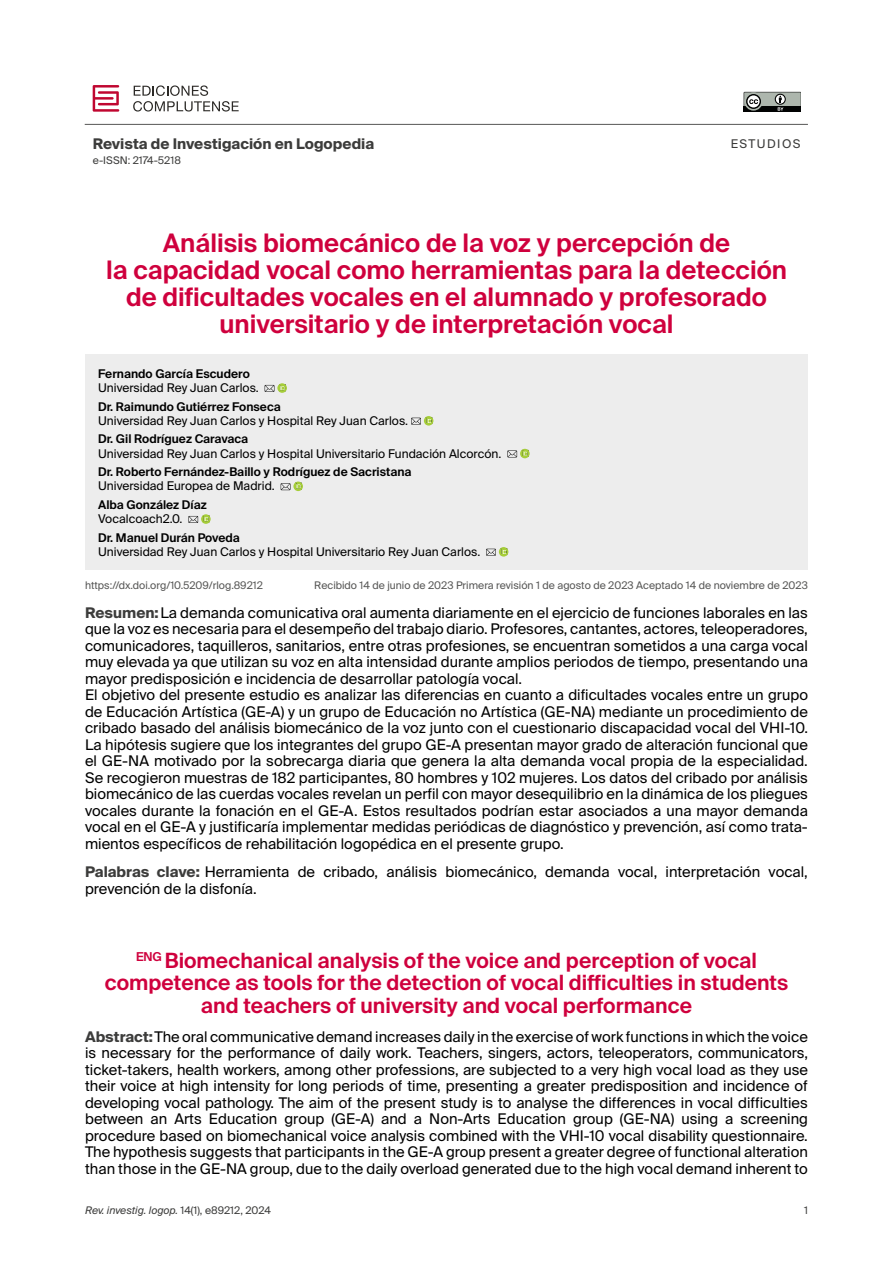
<style>
.page{position:relative;width:893px;height:1263px;background:#fff}
.page>*{position:absolute;margin:0;border:0;box-sizing:border-box;transform-origin:0 0}
._000-Título_original_ES{font:600 25.5px/27px "Suisse Intl";color:#cf003d;text-align:center}
._000-Título_traducido_EN{font:600 21px/22.5px "Suisse Intl";color:#cf003d;text-align:center}
._000_Resumen_abstract_ES{font:14.7px/16.5px "Suisse Intl";color:#000;text-align:justify}
._000-Palabras_clave_keywords{font:14.7px/16.5px "Suisse Intl";color:#000}
._00-REVISTA{font:700 14.7px "Suisse Intl";color:#3c3c3b}
._000-CARGO{font:12px "Suisse Intl";color:#000}
._000-Autor{font:600 12px "Suisse Intl";color:#000}
.Normal_1er_parr{font:12px "Suisse Intl";letter-spacing:.12em;color:#3c3c3b}
._000-FECHAS{font:10.5px "Suisse Intl";color:#575756}
.t1{font:italic 10.5px "Suisse Intl";color:#3c3c3b}
.Normal_1er_parr-2{font:10.5px "Suisse Intl";color:#3c3c3b}
.s1{font-weight:700;color:#3c3c3b}
.s2{font-style:normal}
</style>
<div class="page">
<hr style="left:85px;top:124px;width:723px;height:1px;background:#575756">
<svg style="left:744px;top:92px;width:56px;height:19px"></svg>
<svg style="left:93px;top:85px;width:26px;height:26px"></svg>
<svg style="left:133px;top:85px;width:106px;height:26px"></svg>
<div style="left:85px;top:354px;width:723px;height:216px;background:#ededed"></div>
<svg style="left:265px;top:383px;width:22px;height:10px"></svg>
<svg style="left:411px;top:416px;width:22px;height:10px"></svg>
<svg style="left:507px;top:449px;width:23px;height:9px"></svg>
<svg style="left:281px;top:481px;width:22px;height:10px"></svg>
<svg style="left:188px;top:514px;width:23px;height:10px"></svg>
<svg style="left:486px;top:547px;width:22px;height:10px"></svg>
<p class="_00-REVISTA" style="left:93px;top:135px;width:283px">Revista de Investigación en Logopedia</p>
<p class="Normal_1er_parr-2" style="left:93px;top:154px;width:90px">e-ISSN: 2174-5218</p>
<p class="Normal_1er_parr" style="left:731px;top:136px;width:71px">ESTUDIOS</p>
<p class="_000-Título_original_ES" style="left:106px;top:229px;width:682px">Análisis biomecánico de la voz y percepción de<br>la capacidad vocal como herramientas para la detección de dificultades vocales en el alumnado y profesorado universitario y de interpretación vocal</p>
<p class="_000-Autor" style="left:98px;top:367px;width:153px">Fernando García Escudero</p>
<p class="_000-CARGO" style="left:98px;top:381px;width:162px">Universidad Rey Juan Carlos.</p>
<p class="_000-Autor" style="left:98px;top:399px;width:184px">Dr. Raimundo Gutiérrez Fonseca</p>
<p class="_000-CARGO" style="left:98px;top:414px;width:311px">Universidad Rey Juan Carlos y Hospital Rey Juan Carlos.</p>
<p class="_000-Autor" style="left:98px;top:432px;width:152px">Dr. Gil Rodríguez Caravaca</p>
<p class="_000-CARGO" style="left:98px;top:446px;width:405px">Universidad Rey Juan Carlos y Hospital Universitario Fundación Alcorcón.</p>
<p class="_000-Autor" style="left:98px;top:465px;width:315px">Dr. Roberto Fernández-Baillo y Rodríguez de Sacristana</p>
<p class="_000-CARGO" style="left:98px;top:479px;width:178px">Universidad Europea de Madrid.</p>
<p class="_000-Autor" style="left:98px;top:498px;width:110px">Alba González Díaz</p>
<p class="_000-CARGO" style="left:98px;top:512px;width:86px">Vocalcoach2.0.</p>
<p class="_000-Autor" style="left:98px;top:530px;width:143px">Dr. Manuel Durán Poveda</p>
<p class="_000-CARGO" style="left:98px;top:545px;width:384px">Universidad Rey Juan Carlos y Hospital Universitario Rey Juan Carlos.</p>
<p class="_000-FECHAS" style="left:85px;top:579px;width:179px">https://dx.doi.org/10.5209/rlog.89212</p>
<p class="_000-FECHAS" style="left:314px;top:579px;width:495px">Recibido 14 de junio de 2023 Primera revisión 1 de agosto de 2023 Aceptado 14 de noviembre de 2023</p>
<p class="_000_Resumen_abstract_ES" style="left:85px;top:604px;width:724px"><span class="s1">Resumen:</span>La demanda comunicativa oral aumenta diariamente en el ejercicio de funciones laborales en las que la voz es necesaria para el desempeño del trabajo diario. Profesores, cantantes, actores, teleoperadores, comunicadores, taquilleros, sanitarios, entre otras profesiones, se encuentran sometidos a una carga vocal muy elevada ya que utilizan su voz en alta intensidad durante amplios periodos de tiempo, presentando una mayor predisposición e incidencia de desarrollar patología vocal.</p>
<p class="_000_Resumen_abstract_ES" style="left:85px;top:687px;width:724px">El objetivo del presente estudio es analizar las diferencias en cuanto a dificultades vocales entre un grupo de Educación Artística (GE-A) y un grupo de Educación no Artística (GE-NA) mediante un procedimiento de cribado basado del análisis biomecánico de la voz junto con el cuestionario discapacidad vocal del VHI-10.<br>La hipótesis sugiere que los integrantes del grupo GE-A presentan mayor grado de alteración funcional que el GE-NA motivado por la sobrecarga diaria que genera la alta demanda vocal propia de la especialidad.<br>Se recogieron muestras de 182 participantes, 80 hombres y 102 mujeres. Los datos del cribado por análisis biomecánico de las cuerdas vocales revelan un perfil con mayor desequilibrio en la dinámica de los pliegues vocales durante la fonación en el GE-A. Estos resultados podrían estar asociados a una mayor demanda vocal en el GE-A y justificaría implementar medidas periódicas de diagnóstico y prevención, así como trata&shy;mientos específicos de rehabilitación logopédica en el presente grupo.</p>
<p class="_000-Palabras_clave_keywords" style="left:85px;top:864px;width:724px"><span class="s1">Palabras clave:</span> Herramienta de cribado, análisis biomecánico, demanda vocal, interpretación vocal, prevención de la disfonía.</p>
<p class="_000-Título_traducido_EN" style="left:105px;top:949px;width:685px"><sup>ENG</sup> Biomechanical analysis of the voice and perception of vocal competence as tools for the detection of vocal difficulties in students and teachers of university and vocal performance</p>
<p class="_000_Resumen_abstract_ES" style="left:85px;top:1028px;width:724px"><span class="s1">Abstract:</span>The oral communicative demand increases daily in the exercise of work functions in which the voice is necessary for the performance of daily work. Teachers, singers, actors, teleoperators, communicators, ticket-takers, health workers, among other professions, are subjected to a very high vocal load as they use their voice at high intensity for long periods of time, presenting a greater predisposition and incidence of developing vocal pathology. The aim of the present study is to analyse the differences in vocal difficulties between an Arts Education group (GE-A) and a Non-Arts Education group (GE-NA) using a screening procedure based on biomechanical voice analysis combined with the VHI-10 vocal disability questionnaire.<br>The hypothesis suggests that participants in the GE-A group present a greater degree of functional alteration than those in the GE-NA group, due to the daily overload generated due to the high vocal demand inherent to</p>
<p class="t1" style="left:85px;top:1204px;width:187px">Rev. investig. logop. <span class="s2">14(1), e89212, 2024</span></p>
<p class="Normal_1er_parr-2" style="left:804px;top:1204px;width:5px">1</p>
</div>
